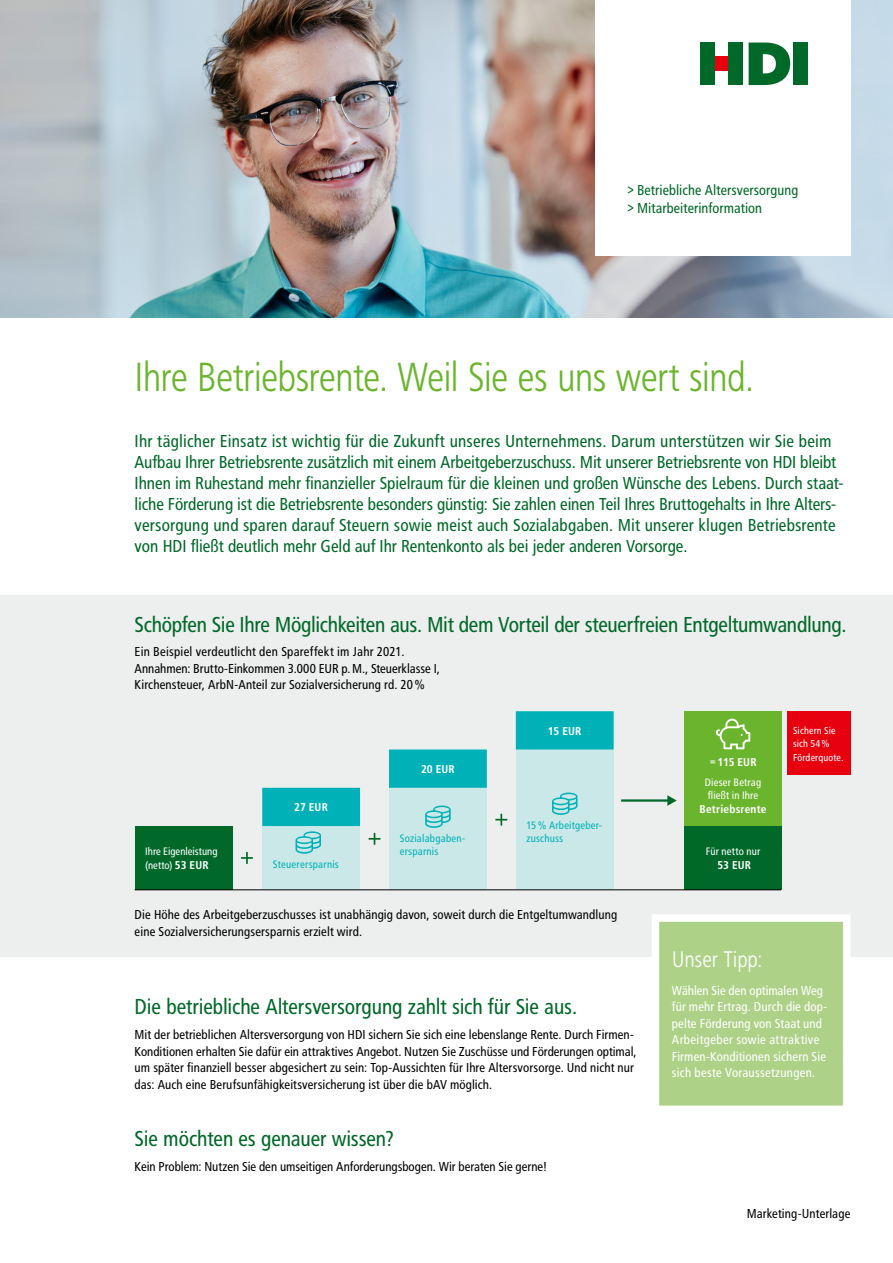
<style>
.page{position:relative;width:893px;height:1263px;background:#fff}
.page>*{position:absolute;margin:0;border:0;box-sizing:border-box;transform-origin:0 0}
.t1{font:40.5px "HDI Gerling Sans Cond Light";letter-spacing:-.025em;color:#6bb52e}
.t2{font:22.5px "HDI Gerling Sans Cond Regular";letter-spacing:-.01em;color:#006929}
.t3{font:22.5px "HDI Gerling Sans Cond Light";letter-spacing:-.01em;color:#fff}
.t4{font:18px/21px "HDI Gerling Sans Cond Regular";letter-spacing:-.005em;color:#006929}
.t5{font:15px/18px "HDI Gerling Sans Cond Regular";letter-spacing:.005em;color:#006929}
.t6{font:13.5px/16.5px "HDI Gerling Sans Cond Regular";letter-spacing:.005em;color:#000}
.t7{font:13.5px/16.5px "HDI Gerling Sans Cond Regular";letter-spacing:.01em;color:#fff}
.t8{font:11.25px/13.5px "HDI Gerling Sans Cond Regular";letter-spacing:.01em;color:#fff}
.t9{font:11.25px/13.5px "HDI Gerling Sans Cond Regular";letter-spacing:.02em;color:#00b1b7}
.t10{font:11.25px "HDI Gerling Sans Cond Bold";letter-spacing:.02em;color:#fff}
.t11{font:10.5px/13.5px "HDI Gerling Sans Cond Regular";letter-spacing:.015em;color:#fff}
.s1{font-family:"HDI Gerling Sans Cond Bold"}
</style>
<div class="page">
<img style="left:0;top:0;width:893px;height:318px">
<div style="left:0;top:595px;width:893px;height:362px;background:#edeeee"></div>
<div style="left:655px;top:918px;width:192px;height:191px;background:#add287"></div>
<div style="left:652px;top:914px;width:198px;height:199px;border:8px solid #fff"></div>
<hr style="left:621px;top:799px;width:51px;height:3px;background:#006929">
<svg style="left:667px;top:795px;width:10px;height:11px"></svg>
<div style="left:135px;top:826px;width:97px;height:64px;background:#006929"></div>
<div style="left:787px;top:711px;width:63px;height:64px;background:#e7000e"></div>
<div style="left:684px;top:711px;width:98px;height:115px;background:#6bb52e"></div>
<svg style="left:716px;top:719px;width:34px;height:30px"></svg>
<svg style="left:241px;top:852px;width:12px;height:12px"></svg>
<svg style="left:495px;top:814px;width:12px;height:12px"></svg>
<svg style="left:369px;top:833px;width:12px;height:12px"></svg>
<div style="left:684px;top:826px;width:98px;height:64px;background:#006929"></div>
<div style="left:262px;top:826px;width:98px;height:64px;background:#cae8e8"></div>
<svg style="left:296px;top:831px;width:25px;height:23px"></svg>
<div style="left:263px;top:788px;width:96px;height:37px;background:#00b1b7"></div>
<div style="left:262px;top:788px;width:98px;height:38px;border:2px solid #00b1b7"></div>
<div style="left:389px;top:788px;width:98px;height:102px;background:#cae8e8"></div>
<svg style="left:425px;top:805px;width:26px;height:23px"></svg>
<div style="left:390px;top:750px;width:96px;height:37px;background:#00b1b7"></div>
<div style="left:389px;top:749px;width:98px;height:39px;border:2px solid #00b1b7"></div>
<div style="left:516px;top:749px;width:98px;height:141px;background:#cae8e8"></div>
<svg style="left:552px;top:792px;width:25px;height:23px"></svg>
<div style="left:517px;top:712px;width:96px;height:37px;background:#00b1b7"></div>
<div style="left:516px;top:711px;width:98px;height:38px;border:2px solid #00b1b7"></div>
<hr style="left:135px;top:889px;width:646px;height:1px;background:#000">
<div style="left:595px;top:0;width:255px;height:255px;background:#fff"></div>
<svg style="left:749px;top:43px;width:41px;height:42px"></svg>
<div style="left:794px;top:43px;width:14px;height:42px;background:#006929"></div>
<div style="left:715px;top:57px;width:14px;height:14px;background:#e7000e"></div>
<div style="left:729px;top:43px;width:14px;height:42px;background:#006929"></div>
<div style="left:700px;top:43px;width:15px;height:42px;background:#006929"></div>
<p class="t5" style="left:626px;top:181px;width:173px">&gt;Betriebliche Altersversorgung &gt;Mitarbeiterinformation</p>
<h1 class="t1" style="left:135px;top:354px;width:621px">Ihre Betriebsrente. Weil Sie es uns wert sind.</h1>
<p class="t4" style="left:135px;top:431px;width:711px">Ihr täglicher Einsatz ist wichtig für die Zukunft unseres Unternehmens. Darum unterstützen wir Sie beim Aufbau Ihrer Betriebsrente zusätzlich mit einem Arbeitgeberzuschuss. Mit unserer Betriebsrente von HDI bleibt Ihnen im Ruhestand mehr finanzieller Spielraum für die kleinen und großen Wünsche des Lebens. Durch staat&shy;liche Förderung ist die Betriebsrente besonders günstig: Sie zahlen einen Teil Ihres Bruttogehalts in Ihre Alters&shy;versorgung und sparen darauf Steuern sowie meist auch Sozialabgaben. Mit unserer klugen Betriebsrente von HDI fließt deutlich mehr Geld auf Ihr Rentenkonto als bei jeder anderen Vorsorge.</p>
<h2 class="t2" style="left:135px;top:612px;width:713px">Schöpfen Sie Ihre Möglichkeiten aus. Mit dem Vorteil der steuerfreien Entgeltumwandlung.</h2>
<p class="t6" style="left:135px;top:644px;width:307px">Ein Beispiel verdeutlicht den Spareffekt im Jahr 2021.<br>Annahmen: Brutto-Einkommen 3.000 EUR p.M., Steuerklasse I,<br>Kirchensteuer, ArbN-Anteil zur Sozialversicherung rd. 20%</p>
<p class="t8" style="left:145px;top:845px;width:74px">Ihre Eigenleistung (netto) <span class="s1">53 EUR</span></p>
<p class="t10" style="left:294px;top:801px;width:35px">27 EUR</p>
<p class="t10" style="left:421px;top:762px;width:35px">20 EUR</p>
<p class="t9" style="left:400px;top:831px;width:67px">Sozialabgaben&shy;ersparnis</p>
<p class="t10" style="left:548px;top:724px;width:35px">15 EUR</p>
<p class="t9" style="left:526px;top:819px;width:77px">15% Arbeitgeber&shy;zuschuss</p>
<p class="t10" style="left:709px;top:755px;width:49px">=115 EUR</p>
<p class="t8" style="left:705px;top:776px;width:58px">Dieser Betrag fließt in Ihre</p>
<p class="t10" style="left:700px;top:802px;width:68px">Betriebsrente</p>
<p class="t8" style="left:706px;top:845px;width:56px">Für netto nur</p>
<p class="t9" style="left:273px;top:857px;width:68px">Steuerersparnis</p>
<p class="t10" style="left:717px;top:858px;width:35px">53 EUR</p>
<p class="t6" style="left:135px;top:906px;width:484px">Die Höhe des Arbeitgeberzuschusses ist unabhängig davon, soweit durch die Entgeltumwandlung eine Sozialversicherungsersparnis erzielt wird.</p>
<p class="t11" style="left:793px;top:723px;width:52px">Sichern Sie sich 54%<br>Förderquote.</p>
<h2 class="t2" style="left:135px;top:994px;width:444px">Die betriebliche Altersversorgung zahlt sich für Sie aus.</h2>
<p class="t6" style="left:135px;top:1027px;width:503px">Mit der betrieblichen Altersversorgung von HDI sichern Sie sich eine lebenslange Rente. Durch Firmen-Konditionen erhalten Sie dafür ein attraktives Angebot. Nutzen Sie Zuschüsse und Förderungen optimal, um später finanziell besser abgesichert zu sein: Top-Aussichten für Ihre Altersvorsorge. Und nicht nur das: Auch eine Berufsunfähigkeitsversicherung ist über die bAV möglich.</p>
<h2 class="t2" style="left:135px;top:1126px;width:261px">Sie möchten es genauer wissen?</h2>
<p class="t6" style="left:135px;top:1158px;width:414px">Kein Problem: Nutzen Sie den umseitigen Anforderungsbogen. Wir beraten Sie gerne!</p>
<h2 class="t3" style="left:672px;top:946px;width:92px">Unser Tipp:</h2>
<p class="t7" style="left:672px;top:982px;width:157px">Wählen Sie den optimalen Weg für mehr Ertrag. Durch die dop&shy;pelte Förderung von Staat und<br>Arbeitgeber sowie attraktive<br>Firmen-Konditionen sichern Sie sich beste Voraussetzungen.</p>
<p class="t6" style="left:747px;top:1205px;width:105px">Marketing-Unterlage</p>
</div>
